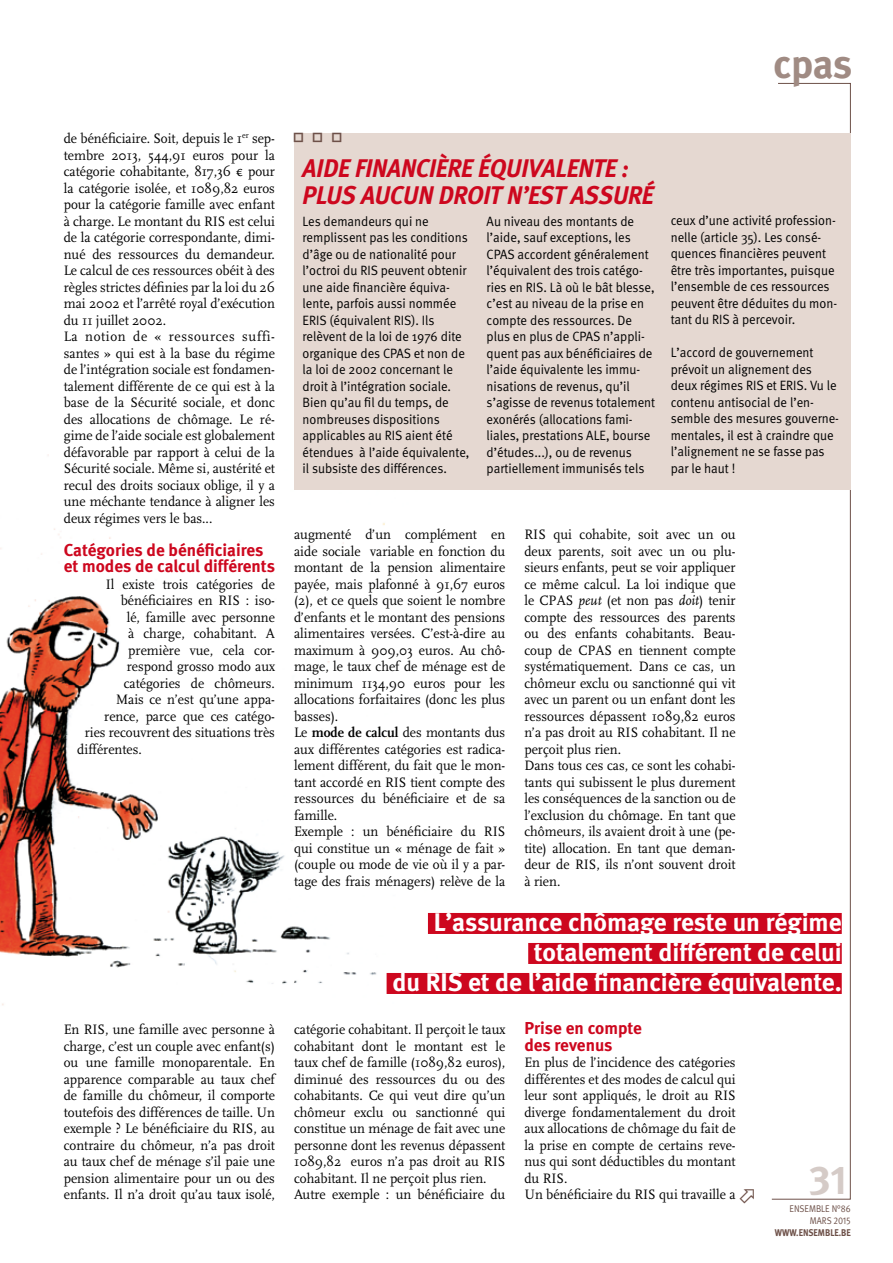
<style>
.page{position:relative;width:893px;height:1263px;background:#fff}
.page>*{position:absolute;margin:0;border:0;box-sizing:border-box;transform-origin:0 0}
.t1{font:700 40.5px "Meta";color:#a08b83}
.t2{font:40.5px "Meta Bold Expert";color:#d5cbc7}
.t3{font:700 25.5px/30px "Meta";color:#fff;text-align:right}
.t4{font:italic 700 25.5px/27px "Meta";letter-spacing:-.005em;color:#cd071e;scale:.95 1}
.t5{font:700 17.25px/16.5px "Meta";color:#cd071e}
.t6{font:14.25px/16.5px "Scala";color:#000;scale:.95 1}
.t7{font:13.5px/16.5px "Meta Normal";color:#000;scale:.95 1}
.t8{font:9.75px/12px "Meta Normal";color:#6d5048;text-align:right;scale:.9 1}
.t9{font:700 9.75px "Meta";color:#6d5048;scale:.9 1}
.s1{font-weight:700}
.s2{font-style:italic}
.s3{font-family:"Meta Normal Expert"}
</style>
<div class="page">
<svg style="left:772px;top:83px;width:79px;height:1116px"></svg>
<img style="left:0;top:454px;width:428px;height:552px">
<div style="left:294px;top:133px;width:556px;height:357px;background:#e5d8d1"></div>
<div style="left:428px;top:913px;width:414px;height:21px;background:#cd071e"></div>
<div style="left:528px;top:943px;width:314px;height:21px;background:#cd071e"></div>
<div style="left:387px;top:973px;width:455px;height:21px;background:#cd071e"></div>
<h1 class="t1" style="left:773px;top:40px;width:80px">cpas</h1>
<p class="t6" style="left:64px;top:130px;width:224px">de bénéficiaire. Soit, depuis le 1<sup>er</sup> sep&shy;tembre 2013, 544,91 euros pour la catégorie cohabitante, 817,36 € pour la catégorie isolée, et 1089,82 euros pour la catégorie famille avec enfant à charge. Le montant du RIS est celui de la catégorie correspondante, dimi&shy;nué des ressources du demandeur.<br>Le calcul de ces ressources obéit à des règles strictes définies par la loi du 26 mai 2002 et l’arrêté royal d’exécution du 11 juillet 2002.<br>La notion de « ressources suffi&shy;santes » qui est à la base du régime de l’intégration sociale est fondamen&shy;talement différente de ce qui est à la base de la Sécurité sociale, et donc des allocations de chômage. Le ré&shy;gime de l’aide sociale est globalement défavorable par rapport à celui de la Sécurité sociale. Même si, austérité et recul des droits sociaux oblige, il y a une méchante tendance à aligner les deux régimes vers le bas...</p>
<p class="t5" style="left:64px;top:541px;width:213px">Catégories de bénéficiaires et modes de calcul différents</p>
<p class="t6" style="left:106px;top:576px;width:180px">Il existe trois catégories de</p>
<p class="t6" style="left:121px;top:592px;width:164px">bénéficiaires en RIS : iso-</p>
<p class="t6" style="left:127px;top:609px;width:157px">lé, famille avec personne</p>
<p class="t6" style="left:128px;top:625px;width:156px">à charge, cohabitant. A</p>
<p class="t6" style="left:128px;top:642px;width:156px">première vue, cela cor-</p>
<p class="t6" style="left:127px;top:658px;width:157px">respond grosso modo aux</p>
<p class="t6" style="left:124px;top:675px;width:161px">catégories de chômeurs.</p>
<p class="t6" style="left:116px;top:691px;width:169px">Mais ce n’est qu’une appa-</p>
<p class="t6" style="left:104px;top:708px;width:181px">rence, parce que ces catégo-</p>
<p class="t6" style="left:85px;top:724px;width:202px">ries recouvrent des situations très</p>
<p class="t6" style="left:77px;top:741px;width:69px">différentes.</p>
<p class="t6" style="left:64px;top:1021px;width:224px;text-align:justify">En RIS, une famille avec personne à charge, c’est un couple avec enfant(s) ou une famille monoparentale. En apparence comparable au taux chef de famille du chômeur, il comporte toutefois des différences de taille. Un exemple ? Le bénéficiaire du RIS, au contraire du chômeur, n’a pas droit au taux chef de ménage s’il paie une pension alimentaire pour un ou des enfants. Il n’a droit qu’au taux isolé,</p>
<h2 class="t4" style="left:303px;top:154px;width:371px">AIDE FINANCIÈRE ÉQUIVALENTE :<br>PLUS AUCUN DROIT N’EST ASSURÉ</h2>
<p class="t7" style="left:303px;top:212px;width:175px">Les demandeurs qui ne remplissent pas les conditions d’âge ou de nationalité pour l’octroi du RIS peuvent obtenir une aide financière équiva&shy;lente, parfois aussi nommée<br>ERIS</p>
<p class="t7" style="left:303px;top:311px;width:177px;text-indent:27px">(équivalent RIS). I ls relèvent de la loi de 1976 dite organique des CPAS et non de la loi de 2002 concernant le droit à l’intégration sociale.<br>Bien qu’au fil du temps, de nombreuses dispositions applicables au RIS aient été étendues à l’aide équivalente, il subsiste des différences.</p>
<p class="t7" style="left:487px;top:212px;width:179px">Au niveau des montants de l’aide, sauf exceptions, les<br>CPAS accordent généralement l’équivalent des trois catégo&shy;ries en RIS. Là où le bât blesse, c’est au niveau de la prise en compte des ressources. De plus en plus de CPAS n’appli&shy;quent pas aux bénéficiaires de l’aide équivalente les immu&shy;nisations de revenus, qu’il s’agisse de revenus totalement exonérés (allocations fami&shy;liales, prestations ALE, bourse d’études...), ou de revenus partiellement immunisés tels</p>
<p class="t7" style="left:671px;top:212px;width:177px">ceux d’une activité profession&shy;nelle (article 35). Les consé&shy;quences financières peuvent être très importantes, puisque l’ensemble de ces ressources peuvent être déduites du mon&shy;tant du RIS à percevoir.</p>
<p class="t7" style="left:671px;top:344px;width:152px">L’accord de gouvernement prévoit un alignement des deux régimes RIS et ERIS</p>
<p class="t7" style="left:671px;top:377px;width:179px;text-indent:133px">. Vu le contenu antisocial de l’en&shy;semble des mesures gouverne&shy;mentales, il est à craindre que l’alignement ne se fasse pas par le haut !</p>
<p class="t6" style="left:294px;top:526px;width:224px">augmenté d’un complément en aide sociale variable en fonction du montant de la pension alimentaire payée, mais plafonné à 91,67 euros (2), et ce quels que soient le nombre d’enfants et le montant des pensions alimentaires versées. C’est-à-dire au maximum à 909,03 euros. Au chô&shy;mage, le taux chef de ménage est de minimum 1134,90 euros pour les allocations forfaitaires (donc les plus basses).<br>Le <span class="s1">mode de calcul</span> des montants dus aux différentes catégories est radica&shy;lement différent, du fait que le mon&shy;tant accordé en RIS tient compte des ressources du bénéficiaire et de sa famille.<br>Exemple : un bénéficiaire du RIS qui constitue un « ménage de fait » (couple ou mode de vie où il y a par&shy;tage des frais ménagers) relève de la</p>
<p class="t6" style="left:524px;top:526px;width:224px">RIS qui cohabite, soit avec un ou deux parents, soit avec un ou plu&shy;sieurs enfants, peut se voir appliquer ce même calcul. La loi indique que le CPAS <span class="s2">peut</span> (et non pas <span class="s2">doit</span>) tenir compte des ressources des parents ou des enfants cohabitants. Beau&shy;coup de CPAS en tiennent compte systématiquement. Dans ce cas, un chômeur exclu ou sanctionné qui vit avec un parent ou un enfant dont les ressources dépassent 1089,82 euros n’a pas droit au RIS cohabitant. Il ne perçoit plus rien.<br>Dans tous ces cas, ce sont les cohabi&shy;tants qui subissent le plus durement les conséquences de la sanction ou de l’exclusion du chômage. En tant que chômeurs, ils avaient droit à une (pe&shy;tite) allocation. En tant que deman&shy;deur de RIS, ils n’ont souvent droit à rien.</p>
<h2 class="t3" style="left:392px;top:907px;width:451px">L’assurance chômage reste un régime totalement différent de celui<br>du RIS et de l’aide financière équivalente.</h2>
<p class="t6" style="left:294px;top:1021px;width:224px">catégorie cohabitant. Il perçoit le taux cohabitant dont le montant est le taux chef de famille (1089,82 euros), diminué des ressources du ou des cohabitants. Ce qui veut dire qu’un chômeur exclu ou sanctionné qui constitue un ménage de fait avec une personne dont les revenus dépassent 1089,82 euros n’a pas droit au RIS cohabitant. Il ne perçoit plus rien.<br>Autre exemple : un bénéficiaire du</p>
<p class="t5" style="left:524px;top:1020px;width:119px">Prise en compte des revenus</p>
<p class="t6" style="left:524px;top:1054px;width:224px">En plus de l’incidence des catégories différentes et des modes de calcul qui leur sont appliqués, le droit au RIS diverge fondamentalement du droit aux allocations de chômage du fait de la prise en compte de certains reve&shy;nus qui sont déductibles du montant du RIS.<br>Un bénéficiaire du RIS qui travaille a</p>
<h1 class="t2" style="left:809px;top:1156px;width:39px">31</h1>
<p class="t8" style="left:790px;top:1203px;width:69px">ensemble n°<span class="s3">86 </span>mars <span class="s3">2015</span></p>
<p class="t9" style="left:775px;top:1227px;width:85px">www.ensemble.be</p>
</div>
